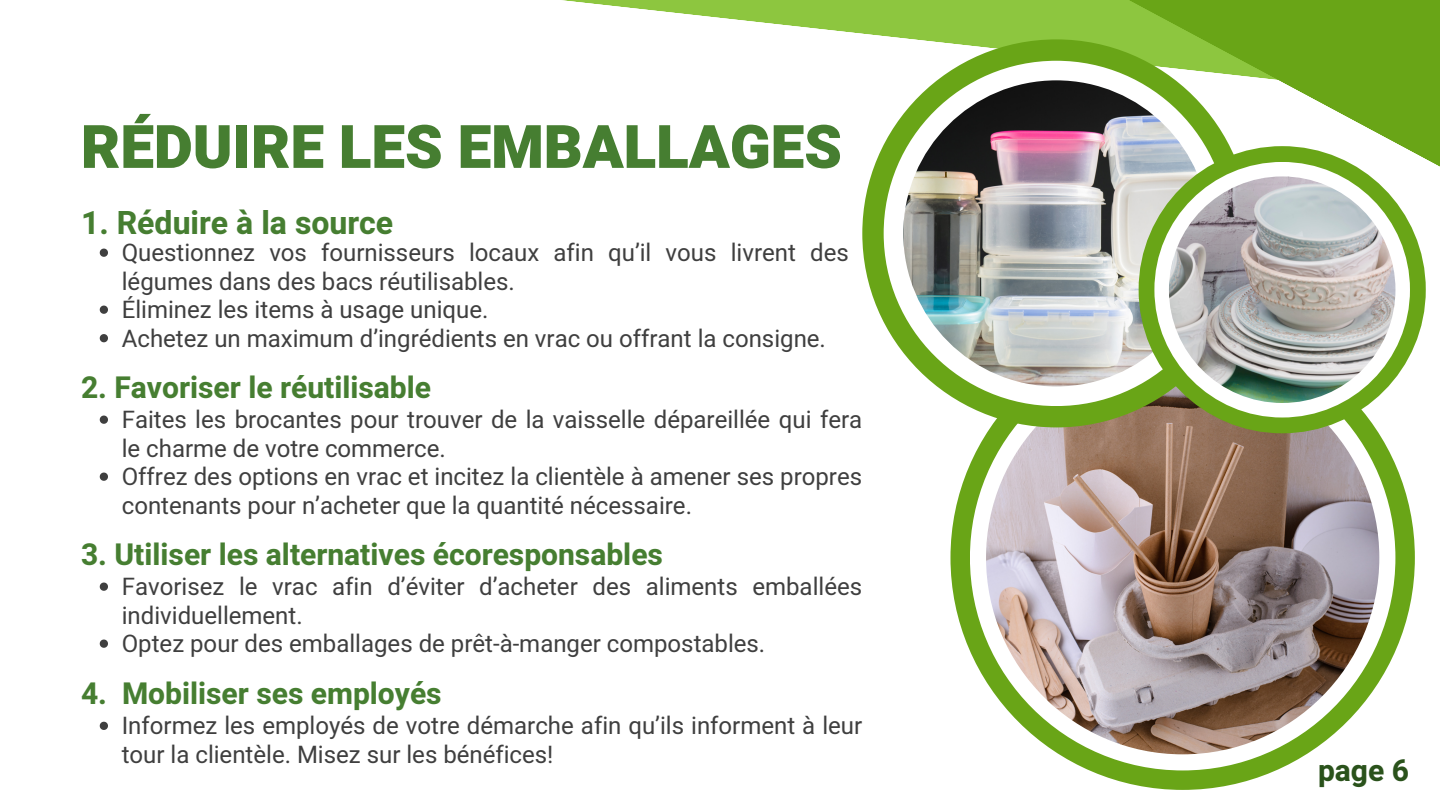
<style>
.page{position:relative;width:1440px;height:810px;background:#fff}
.page>*{position:absolute;margin:0;border:0;box-sizing:border-box;transform-origin:0 0}
.t1{font:900 60px "Heebo";color:#467e31}
.t2{font:700 32px "Heebo";color:#467e31}
.t3{font:700 30px "Heebo";color:#467e31}
.t4{font:700 30px "Heebo";color:#2a521b}
.t5{font:24px/28.5px "Heebo";color:#3f3f3f}
</style>
<div class="page">
<svg style="left:100px;top:249px;width:8px;height:8px"></svg>
<svg style="left:100px;top:306px;width:8px;height:8px"></svg>
<svg style="left:100px;top:334px;width:8px;height:8px"></svg>
<svg style="left:100px;top:416px;width:8px;height:8px"></svg>
<svg style="left:100px;top:473px;width:8px;height:8px"></svg>
<svg style="left:100px;top:583px;width:8px;height:8px"></svg>
<svg style="left:100px;top:640px;width:8px;height:8px"></svg>
<svg style="left:100px;top:722px;width:8px;height:8px"></svg>
<div style="left:950px;top:326px;width:465px;height:464px;background:#69a517;border-radius:50%"></div>
<div style="left:970px;top:345px;width:425px;height:425px;background:#fff;border-radius:50%"></div>
<img style="left:986px;top:361px;width:393px;height:393px;border-radius:50%">
<svg style="left:562px;top:0;width:287px;height:32px"></svg>
<div style="left:862px;top:39px;width:388px;height:388px;background:#69a517;border-radius:50%"></div>
<div style="left:884px;top:61px;width:345px;height:345px;background:#fff;border-radius:50%"></div>
<img style="left:903px;top:80px;width:306px;height:306px;border-radius:50%">
<svg style="left:849px;top:0;width:591px;height:322px"></svg>
<div style="left:1139px;top:146px;width:287px;height:287px;background:#69a517;border-radius:50%"></div>
<div style="left:1154px;top:162px;width:256px;height:256px;background:#fff;border-radius:50%"></div>
<img style="left:1169px;top:176px;width:226px;height:227px;border-radius:50%">
<h1 class="t1" style="left:81px;top:105px;width:763px">RÉDUIRE LES EMBALLAGES</h1>
<h2 class="t2" style="left:81px;top:200px;width:314px">1. Réduire à la source</h2>
<p class="t5" style="left:122px;top:240px;width:728px">Questionnez vos fournisseurs locaux afin qu’il vous livrent des légumes dans des bacs réutilisables.<br>Éliminez les items à usage unique.<br>Achetez un maximum d’ingrédients en vrac ou offrant la consigne.</p>
<p class="t3" style="left:81px;top:367px;width:352px">2. Favoriser le réutilisable</p>
<p class="t5" style="left:122px;top:407px;width:742px">Faites les brocantes pour trouver de la vaisselle dépareillée qui fera le charme de votre commerce.<br>Offrez des options en vrac et incitez la clientèle à amener ses propres contenants pour n’acheter que la quantité nécessaire.</p>
<p class="t3" style="left:81px;top:534px;width:583px">3. Utiliser les alternatives écoresponsables</p>
<p class="t5" style="left:122px;top:574px;width:742px">Favorisez le vrac afin d’éviter d’acheter des aliments emballées individuellement.<br>Optez pour des emballages de prêt-à-manger compostables.</p>
<p class="t3" style="left:81px;top:673px;width:362px">4. Mobiliser ses employés</p>
<p class="t5" style="left:122px;top:713px;width:742px">Informez les employés de votre démarche afin qu’ils informent à leur tour la clientèle. Misez sur les bénéfices!</p>
<p class="t4" style="left:1318px;top:750px;width:93px">page 6</p>
</div>
